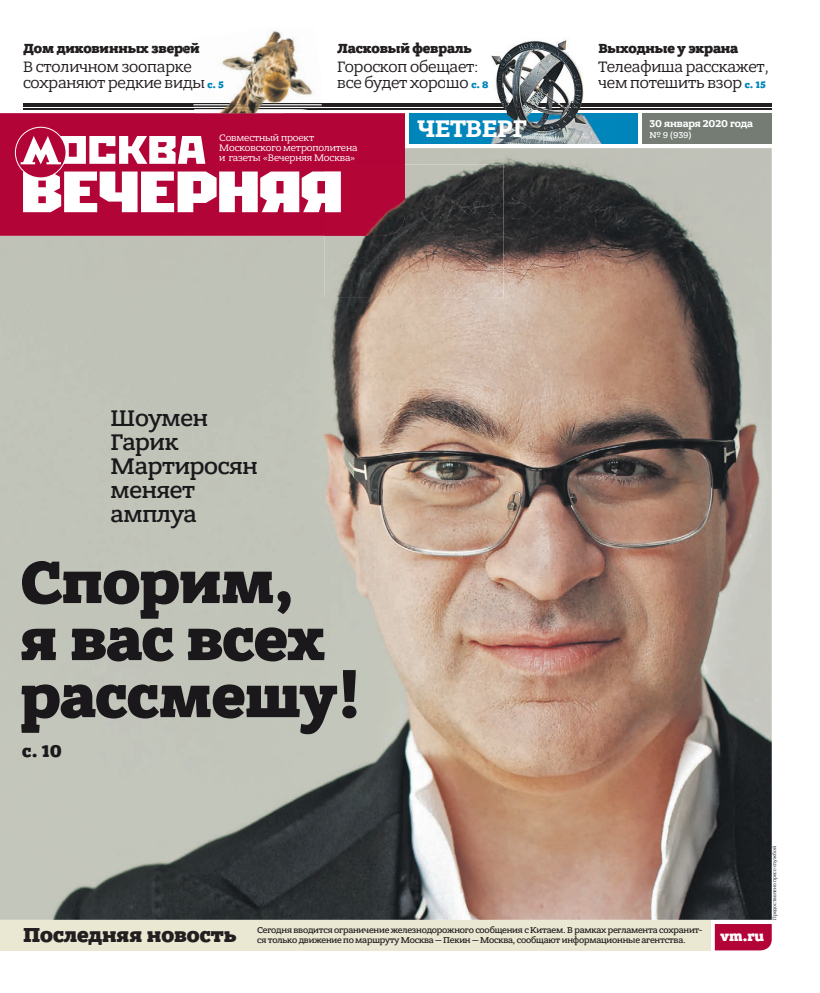
<style>
.page{position:relative;width:820px;height:993px;background:#fff}
.page>*{position:absolute;margin:0;border:0;box-sizing:border-box;transform-origin:0 0}
.t1{font:800 62.7px/57px "Bandera Pro";letter-spacing:-.01em;color:#1a181b}
.t2{font:700 25.5px "Bandera Pro";letter-spacing:-.015em;color:#fff}
.t3{font:500 24px/24px "Bandera Pro";letter-spacing:-.01em;color:#1a181b}
.t4{font:800 21.5px "Bandera Pro";color:#231f20}
.t5{font:800 18px "Bandera Pro";color:#1a181b}
.t6{font:16px/16px "Bandera Pro";letter-spacing:-.01em;color:#231f20}
.t7{font:800 14.7px "Bandera Pro";color:#fff}
.t8{font:800 14px "Bandera Pro";letter-spacing:-.01em;color:#231f20}
.t9{font:700 10.5px "Bandera Pro";letter-spacing:-.01em;color:#fff}
.t10{font:10px/10px "Bandera Pro";letter-spacing:-.01em;color:#fff}
.t11{font:800 10px "Bandera Pro";color:#0086bb}
.t12{font:500 9px/10.2px "Bandera Pro";letter-spacing:-.02em;color:#231f20}
.t13{font:500 9px "Bandera Pro";color:#fff}
.t14{font:5px "Bandera Pro";letter-spacing:-.005em;color:#231f20}
.s1{font-weight:400;font-size:16px;color:#231f20}
.s2{font-weight:800;font-size:10px;color:#0085bb}
</style>
<div class="page">
<img style="left:0;top:148px;width:771px;height:771px">
<div style="left:641px;top:113px;width:130px;height:31px;background:#747c74"></div>
<div style="left:409px;top:113px;width:228px;height:31px;background:#0085bb"></div>
<div style="left:0;top:113px;width:405px;height:123px;background:#b30437"></div>
<svg style="left:23px;top:171px;width:301px;height:41px"></svg>
<svg style="left:15px;top:127px;width:51px;height:51px"></svg>
<div style="left:15px;top:127px;width:51px;height:51px;border:1px solid #fff;border-radius:50%"></div>
<svg style="left:21px;top:136px;width:184px;height:28px"></svg>
<div style="left:0;top:919px;width:710px;height:31px;background:#eae8d3"></div>
<hr style="left:23px;top:103px;width:748px;height:1px;background:#231f20">
<hr style="left:23px;top:106px;width:748px;height:1px;background:#231f20">
<hr style="left:23px;top:108px;width:748px;height:1px;background:#231f20">
<svg style="left:714px;top:924px;width:57px;height:26px"></svg>
<img style="left:445px;top:38px;width:169px;height:106px">
<img style="left:445px;top:43px;width:26px;height:14px">
<img style="left:445px;top:59px;width:33px;height:17px">
<img style="left:445px;top:76px;width:23px;height:16px">
<svg style="left:445px;top:75px;width:23px;height:1px"></svg>
<img style="left:471px;top:81px;width:17px;height:7px">
<img style="left:598px;top:44px;width:16px;height:13px">
<img style="left:598px;top:60px;width:16px;height:16px">
<img style="left:598px;top:80px;width:16px;height:12px">
<img style="left:445px;top:103px;width:169px;height:1px">
<img style="left:445px;top:106px;width:169px;height:3px">
<img style="left:194px;top:109px;width:114px;height:4px">
<img style="left:195px;top:113px;width:87px;height:1px">
<img style="left:183px;top:30px;width:138px;height:78px">
<img style="left:183px;top:43px;width:16px;height:14px">
<img style="left:186px;top:61px;width:6px;height:15px">
<img style="left:189px;top:80px;width:16px;height:12px">
<img style="left:208px;top:81px;width:15px;height:7px">
<img style="left:193px;top:103px;width:128px;height:1px">
<img style="left:193px;top:106px;width:128px;height:1px">
<img style="left:223px;top:108px;width:91px;height:1px">
<img style="left:324px;top:164px;width:179px;height:133px">
<img style="left:324px;top:164px;width:81px;height:72px">
<img style="left:324px;top:171px;width:16px;height:41px">
<h3 class="t8" style="left:337px;top:39px;width:136px">Ласковый февраль</h3>
<h3 class="t6" style="left:337px;top:59px;width:143px">Гороскоп обещает: все будет хоро</h3>
<h3 class="t8" style="left:23px;top:39px;width:178px">Дом диковинных зверей</h3>
<h3 class="t6" style="left:23px;top:59px;width:170px">В столичном зоопарке сохраняют редкие ви</h3>
<p class="t11" style="left:446px;top:78px;width:44px"><span class="s1">шо</span> с. 8</p>
<h2 class="t2" style="left:417px;top:113px;width:110px">ЧЕТВЕРГ</h2>
<p class="t11" style="left:183px;top:78px;width:42px"><span class="s1">ды</span> с.5</p>
<p class="t10" style="left:219px;top:133px;width:140px">Совместный проект<br>Московского метрополитена и газеты «Вечерняя Москва»</p>
<h3 class="t8" style="left:598px;top:39px;width:141px">Выходные у экрана</h3>
<h3 class="t6" style="left:598px;top:59px;width:172px">Телеафиша расскажет, чем потешить взор <span class="s2">с. 15</span></h3>
<p class="t9" style="left:649px;top:117px;width:105px">30 января 2020 года</p>
<p class="t13" style="left:649px;top:129px;width:44px">№ 9 (939)</p>
<h3 class="t3" style="left:110px;top:406px;width:149px">Шоумен<br>Гарик<br>Мартиросян меняет амплуа</h3>
<h1 class="t1" style="left:20px;top:556px;width:343px">Спорим,<br>я вас всех рассмешу!</h1>
<h3 class="t5" style="left:22px;top:739px;width:41px">с. 10</h3>
<p class="t14" style="left:771px;top:919px;width:75px;rotate:-90deg">Предоставлено пресс-службой</p>
<h3 class="t4" style="left:23px;top:921px;width:215px">Последняя новость</h3>
<p class="t12" style="left:257px;top:924px;width:446px">Сегодня вводится ограничение железнодорожного сообщения с Китаем. В рамках регламента сохранит&shy;ся только движение по маршруту Москва — Пекин — Москва, сообщают информационные агентства.</p>
<h3 class="t7" style="left:720px;top:926px;width:45px">vm.ru</h3>
</div>
